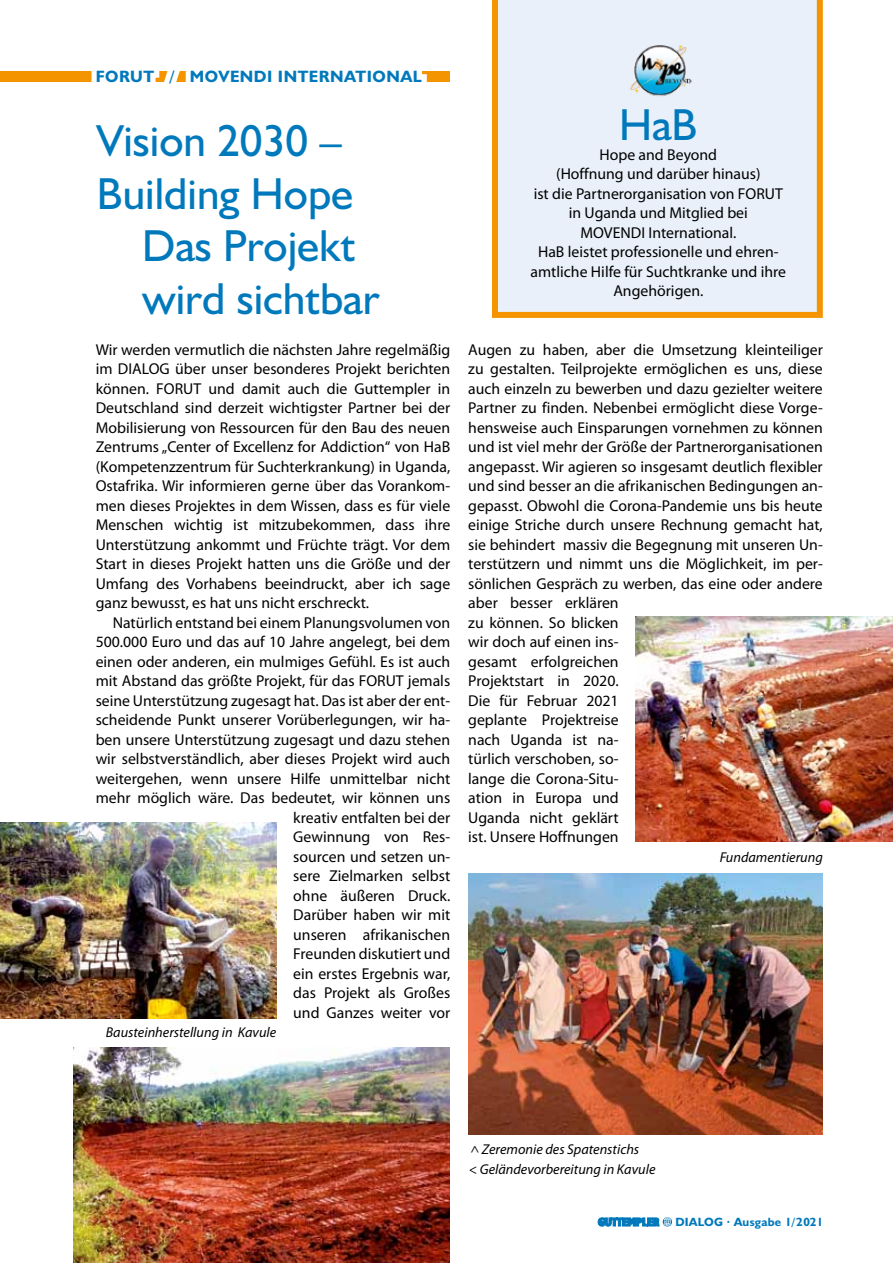
<style>
.page{position:relative;width:893px;height:1263px;background:#fff}
.page>*{position:absolute;margin:0;border:0;box-sizing:border-box;transform-origin:0 0}
.t1{font:45px "Humanist 521 BT";color:#0079bc}
.t2{font:700 16.5px "Humanist 521 BT";letter-spacing:.03em;color:#0079bc}
.t3{font:15.75px/19.5px "Myriad Pro";color:#000;text-align:justify}
.t4{font:italic 14.25px/19.5px "Myriad Pro";color:#000;text-align:center}
.t5{font:700 12px "Humanist 521 BT";letter-spacing:.02em;color:#0079bc}
</style>
<div class="page">
<div style="left:0;top:71px;width:450px;height:11px;background:#f49500"></div>
<svg style="left:598px;top:1217px;width:74px;height:9px"></svg>
<div style="left:91px;top:71px;width:336px;height:11px;background:#fff"></div>
<img style="left:0;top:822px;width:276px;height:196px">
<img style="left:73px;top:1047px;width:377px;height:216px">
<img style="left:469px;top:873px;width:354px;height:262px">
<img style="left:636px;top:616px;width:257px;height:226px">
<div style="left:492px;top:0;width:331px;height:318px;background:#e9f0f9"></div>
<img style="left:624px;top:45px;width:73px;height:57px">
<p class="t2" style="left:96px;top:66px;width:328px">FORUT / MOVENDI INTERNATIONAL</p>
<h1 class="t1" style="left:97px;top:113px;width:247px">Vision 2030 –</h1>
<h1 class="t1" style="left:97px;top:166px;width:258px">Building Hope</h1>
<h1 class="t1" style="left:142px;top:218px;width:215px">Das Projekt</h1>
<h1 class="t1" style="left:142px;top:271px;width:239px">wird sichtbar</h1>
<p class="t3" style="left:96px;top:339px;width:356px">Wir werden vermutlich die nächsten Jahre regelmäßig im DIALOG über unser besonderes Projekt berichten können. FORUT und damit auch die Guttempler in Deutschland sind derzeit wichtigster Partner bei der Mobilisierung von Ressourcen für den Bau des neuen Zentrums „Center of Excellenz for Addiction“ von HaB (Kompetenzzentrum für Suchterkrankung) in Uganda, Ostafrika. Wir informieren gerne über das Vorankom&shy;men dieses Projektes in dem Wissen, dass es für viele Menschen wichtig ist mitzubekommen, dass ihre Unterstützung ankommt und Früchte trägt. Vor dem Start in dieses Projekt hatten uns die Größe und der Umfang des Vorhabens beeindruckt, aber ich sage ganz bewusst, es hat uns nicht erschreckt.</p>
<p class="t3" style="left:96px;top:612px;width:356px;text-align:right">Natürlich entstand bei einem Planungsvolumen von 500.000 Euro und das auf 10 Jahre angelegt, bei dem einen oder anderen, ein mulmiges Gefühl. Es ist auch mit Abstand das größte Projekt, für das FORUT jemals seine Unterstützung zugesagt hat. Das ist aber der ent&shy;scheidende Punkt unserer Vorüberlegungen, wir ha&shy;ben unsere Unterstützung zugesagt und dazu stehen wir selbstverständlich, aber dieses Projekt wird auch weitergehen, wenn unsere Hilfe unmittelbar nicht mehr möglich wäre. Das bedeutet, wir können uns kreativ entfalten bei der<br>Gewinnung von Res-<br>sourcen und setzen un-<br>sere Zielmarken selbst<br>ohne äußeren Druck.<br>Darüber haben wir mit<br>unseren afrikanischen<br>Freunden diskutiert und<br>ein erstes Ergebnis war,<br>das Projekt als Großes<br>und Ganzes weiter vor</p>
<p class="t4" style="left:106px;top:1022px;width:172px">Bausteinherstellung in Kavule</p>
<h1 class="t1" style="left:619px;top:97px;width:80px">HaB</h1>
<p class="t3" style="left:531px;top:144px;width:257px;text-align:center">Hope and Beyond<br>(Hoffnung und darüber hinaus)<br>ist die Partnerorganisation von FORUT in Uganda und Mitglied bei<br>MOVENDI International.<br>HaB leistet professionelle und ehren&shy;amtliche Hilfe für Suchtkranke und ihre<br>Angehörigen.</p>
<p class="t3" style="left:468px;top:339px;width:356px;text-align:left">Augen zu haben, aber die Umsetzung kleinteiliger zu gestalten. Teilprojekte ermöglichen es uns, diese auch einzeln zu bewerben und dazu gezielter weitere Partner zu finden. Nebenbei ermöglicht diese Vorge&shy;hensweise auch Einsparungen vornehmen zu können und ist viel mehr der Größe der Partnerorganisationen angepasst. Wir agieren so insgesamt deutlich flexibler und sind besser an die afrikanischen Bedingungen an&shy;gepasst. Obwohl die Corona-Pandemie uns bis heute einige Striche durch unsere Rechnung gemacht hat, sie behindert massiv die Begegnung mit unseren Un&shy;terstützern und nimmt uns die Möglichkeit, im per&shy;sönlichen Gespräch zu werben, das eine oder andere aber besser erklären<br>zu können. So blicken<br>wir doch auf einen ins-<br>gesamt erfolgreichen<br>Projektstart in 2020.<br>Die für Februar 2021<br>geplante Projektreise<br>nach Uganda ist na-<br>türlich verschoben, so-<br>lange die Corona-Situ-<br>ation in Europa und<br>Uganda nicht geklärt<br>ist. Unsere Hoffnungen</p>
<p class="t4" style="left:720px;top:847px;width:105px">Fundamentierung</p>
<p class="t4" style="left:469px;top:1139px;width:188px">Zeremonie des Spatenstichs<br>&lt; Geländevorbereitung in Kavule</p>
<p class="t4" style="left:486px;top:1145px;width:10px;rotate:90deg">&lt;</p>
<p class="t5" style="left:675px;top:1214px;width:149px">DIALOG · AUSGABE 1/2021</p>
</div>
